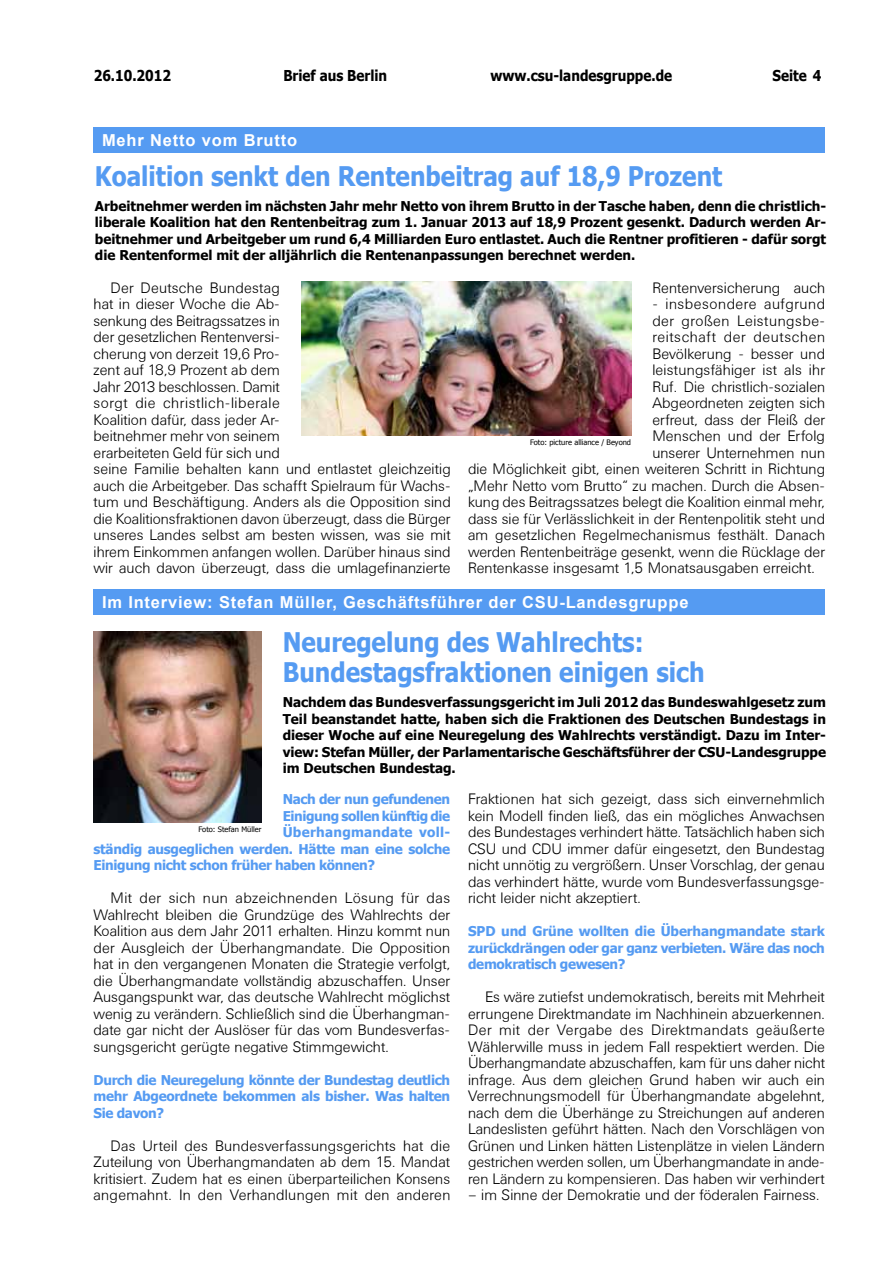
<style>
.page{position:relative;width:893px;height:1263px;background:#fff}
.page>*{position:absolute;margin:0;border:0;box-sizing:border-box;transform-origin:0 0}
.t1{font:700 27px/30px "Tahoma";color:#559bf2;scale:.9 1}
.t2{font:700 16.5px "Arial";letter-spacing:.05em;color:#fff}
.t3{font:300 15px/16.5px "Univers BSK";color:#000;text-align:justify}
.t4{font:700 15px "Tahoma";color:#000;scale:.9 1}
.t5{font:300 15px "Univers BSK";letter-spacing:.03em;color:#000}
.t6{font:300 15px "Univers BSK";letter-spacing:.035em;color:#000}
.t7{font:700 13.5px/16.5px "Tahoma";color:#000;text-align:justify}
.t8{font:700 13.5px/16.5px "Tahoma";letter-spacing:-.025em;color:#559bf2;text-align:justify}
.t9{font:700 13.5px "Tahoma";letter-spacing:.02em;color:#559bf2}
.t10{font:7.5px "Tahoma";color:#000}
</style>
<div class="page">
<div style="left:94px;top:590px;width:731px;height:25px;background:#559bf2"></div>
<img style="left:93px;top:631px;width:168px;height:191px">
<div style="left:94px;top:128px;width:731px;height:25px;background:#559bf2"></div>
<img style="left:301px;top:282px;width:330px;height:153px">
<p class="t4" style="left:94px;top:65px;width:87px">26.10.2012</p>
<p class="t4" style="left:283px;top:65px;width:117px">Brief aus Berlin</p>
<p class="t4" style="left:490px;top:65px;width:203px">www.csu-landesgruppe.de</p>
<p class="t4" style="left:772px;top:65px;width:56px">Seite 4</p>
<p class="t2" style="left:102px;top:129px;width:197px">Mehr Netto vom Brutto</p>
<h1 class="t1" style="left:95px;top:159px;width:699px">Koalition senkt den Rentenbeitrag auf 18,9 Prozent</h1>
<p class="t7" style="left:95px;top:197px;width:733px">Arbeitnehmer werden im nächsten Jahr mehr Netto von ihrem Brutto in der Tasche haben, denn die christlich&shy;liberale Koalition hat den Rentenbeitrag zum 1. Januar 2013 auf 18,9 Prozent gesenkt. Dadurch werden Ar&shy;beitnehmer und Arbeitgeber um rund 6,4 Milliarden Euro entlastet. Auch die Rentner profitieren - dafür sorgt die Rentenformel mit der alljährlich die Rentenanpassungen berechnet werden.</p>
<p class="t3" style="left:94px;top:279px;width:359px;text-align:left;text-indent:17px">Der Deutsche Bundestag<br>hat in dieser Woche die Ab-<br>senkung des Beitragssatzes in<br>der gesetzlichen Rentenversi-<br>cherung von derzeit 19,6 Pro-<br>zent auf 18,9 Prozent ab dem<br>Jahr 2013 beschlossen. Damit<br>sorgt die christlich-liberale<br>Koalition dafür, dass jeder Ar-<br>beitnehmer mehr von seinem<br>erarbeiteten Geld für sich und<br>seine Familie behalten kann und entlastet gleichzeitig auch die Arbeitgeber. Das schafft Spielraum für Wachs&shy;tum und Beschäftigung. Anders als die Opposition sind die Koalitionsfraktionen davon überzeugt, dass die Bürger unseres Landes selbst am besten wissen, was sie mit ihrem Einkommen anfangen wollen. Darüber hinaus sind wir auch davon überzeugt, dass die umlagefinanzierte</p>
<p class="t3" style="left:652px;top:279px;width:174px">Rentenversicherung auch</p>
<p class="t5" style="left:652px;top:296px;width:174px">- insbesondere aufgrund</p>
<p class="t5" style="left:652px;top:312px;width:174px">der großen Leistungsbe-</p>
<p class="t6" style="left:652px;top:329px;width:174px">reitschaft der deutschen</p>
<p class="t3" style="left:652px;top:345px;width:174px">Bevölkerung - besser und</p>
<p class="t3" style="left:652px;top:362px;width:174px">leistungsfähiger ist als ihr</p>
<p class="t3" style="left:652px;top:378px;width:174px">Ruf. Die christlich-sozialen</p>
<p class="t3" style="left:652px;top:395px;width:174px">Abgeordneten zeigten sich</p>
<p class="t3" style="left:652px;top:411px;width:174px">erfreut, dass der Fleiß der</p>
<p class="t3" style="left:652px;top:428px;width:174px">Menschen und der Erfolg</p>
<p class="t3" style="left:652px;top:444px;width:174px">unserer Unternehmen nun</p>
<p class="t3" style="left:468px;top:461px;width:359px">die Möglichkeit gibt, einen weiteren Schritt in Richtung</p>
<p class="t3" style="left:468px;top:477px;width:359px">„Mehr Netto vom Brutto“ zu machen. Durch die Absen-</p>
<p class="t3" style="left:468px;top:494px;width:358px">kung des Beitragssatzes belegt die Koalition einmal mehr,</p>
<p class="t3" style="left:468px;top:510px;width:359px">dass sie für Verlässlichkeit in der Rentenpolitik steht und</p>
<p class="t3" style="left:468px;top:527px;width:359px">am gesetzlichen Regelmechanismus festhält. Danach</p>
<p class="t3" style="left:468px;top:543px;width:359px">werden Rentenbeiträge gesenkt, wenn die Rücklage der</p>
<p class="t3" style="left:468px;top:560px;width:348px">Rentenkasse insgesamt 1,5 Monatsausgaben erreicht.</p>
<p class="t10" style="left:530px;top:437px;width:103px">Foto: picture alliance / Beyond</p>
<p class="t2" style="left:102px;top:591px;width:588px">Im Interview: Stefan Müller, Geschäftsführer der CSU-Landesgruppe</p>
<h1 class="t1" style="left:283px;top:626px;width:470px">Neuregelung des Wahlrechts:<br>Bundestagsfraktionen einigen sich</h1>
<p class="t7" style="left:283px;top:693px;width:545px">Nachdem das Bundesverfassungsgericht im Juli 2012 das Bundeswahlgesetz zum Teil beanstandet hatte, haben sich die Fraktionen des Deutschen Bundestags in dieser Woche auf eine Neuregelung des Wahlrechts verständigt. Dazu im Inter&shy;view: Stefan Müller, der Parlamentarische Geschäftsführer der CSU-Landesgruppe im Deutschen Bundestag.</p>
<p class="t8" style="left:283px;top:790px;width:169px">Nach der nun gefundenen</p>
<p class="t8" style="left:283px;top:807px;width:169px">Einigung sollen künftig die</p>
<p class="t9" style="left:283px;top:823px;width:169px">Überhangmandate voll-</p>
<p class="t8" style="left:94px;top:840px;width:358px">ständig ausgeglichen werden. Hätte man eine solche</p>
<p class="t8" style="left:94px;top:856px;width:283px">Einigung nicht schon früher haben können?</p>
<p class="t3" style="left:94px;top:890px;width:358px;text-indent:17px">Mit der sich nun abzeichnenden Lösung für das Wahlrecht bleiben die Grundzüge des Wahlrechts der Koalition aus dem Jahr 2011 erhalten. Hinzu kommt nun der Ausgleich der Überhangmandate. Die Opposition hat in den vergangenen Monaten die Strategie verfolgt, die Überhangmandate vollständig abzuschaffen. Unser Ausgangspunkt war, das deutsche Wahlrecht möglichst wenig zu verändern. Schließlich sind die Überhangman&shy;date gar nicht der Auslöser für das vom Bundesverfas&shy;sungsgericht gerügte negative Stimmgewicht.</p>
<p class="t8" style="left:94px;top:1071px;width:358px">Durch die Neuregelung könnte der Bundestag deutlich mehr Abgeordnete bekommen als bisher. Was halten Sie davon?</p>
<p class="t3" style="left:94px;top:1137px;width:358px;text-indent:17px">Das Urteil des Bundesverfassungsgerichts hat die Zuteilung von Überhangmandaten ab dem 15. Mandat kritisiert. Zudem hat es einen überparteilichen Konsens angemahnt. In den Verhandlungen mit den anderen</p>
<p class="t3" style="left:468px;top:791px;width:358px">Fraktionen hat sich gezeigt, dass sich einvernehmlich kein Modell finden ließ, das ein mögliches Anwachsen des Bundestages verhindert hätte. Tatsächlich haben sich CSU und CDU immer dafür eingesetzt, den Bundestag nicht unnötig zu vergrößern. Unser Vorschlag, der genau das verhindert hätte, wurde vom Bundesverfassungsge&shy;richt leider nicht akzeptiert.</p>
<p class="t8" style="left:468px;top:922px;width:358px">SPD und Grüne wollten die Überhangmandate stark zurückdrängen oder gar ganz verbieten. Wäre das noch demokratisch gewesen?</p>
<p class="t3" style="left:468px;top:989px;width:358px;text-indent:17px">Es wäre zutiefst undemokratisch, bereits mit Mehrheit errungene Direktmandate im Nachhinein abzuerkennen.<br>Der mit der Vergabe des Direktmandats geäußerte Wählerwille muss in jedem Fall respektiert werden. Die Überhangmandate abzuschaffen, kam für uns daher nicht infrage. Aus dem gleichen Grund haben wir auch ein Verrechnungsmodell für Überhangmandate abgelehnt, nach dem die Überhänge zu Streichungen auf anderen Landeslisten geführt hätten. Nach den Vorschlägen von Grünen und Linken hätten Listenplätze in vielen Ländern gestrichen werden sollen, um Überhangmandate in ande&shy;ren Ländern zu kompensieren. Das haben wir verhindert</p>
<p class="t3" style="left:468px;top:1187px;width:353px">– im Sinne der Demokratie und der föderalen Fairness.</p>
<p class="t10" style="left:199px;top:825px;width:64px">Foto: Stefan Müller</p>
</div>
